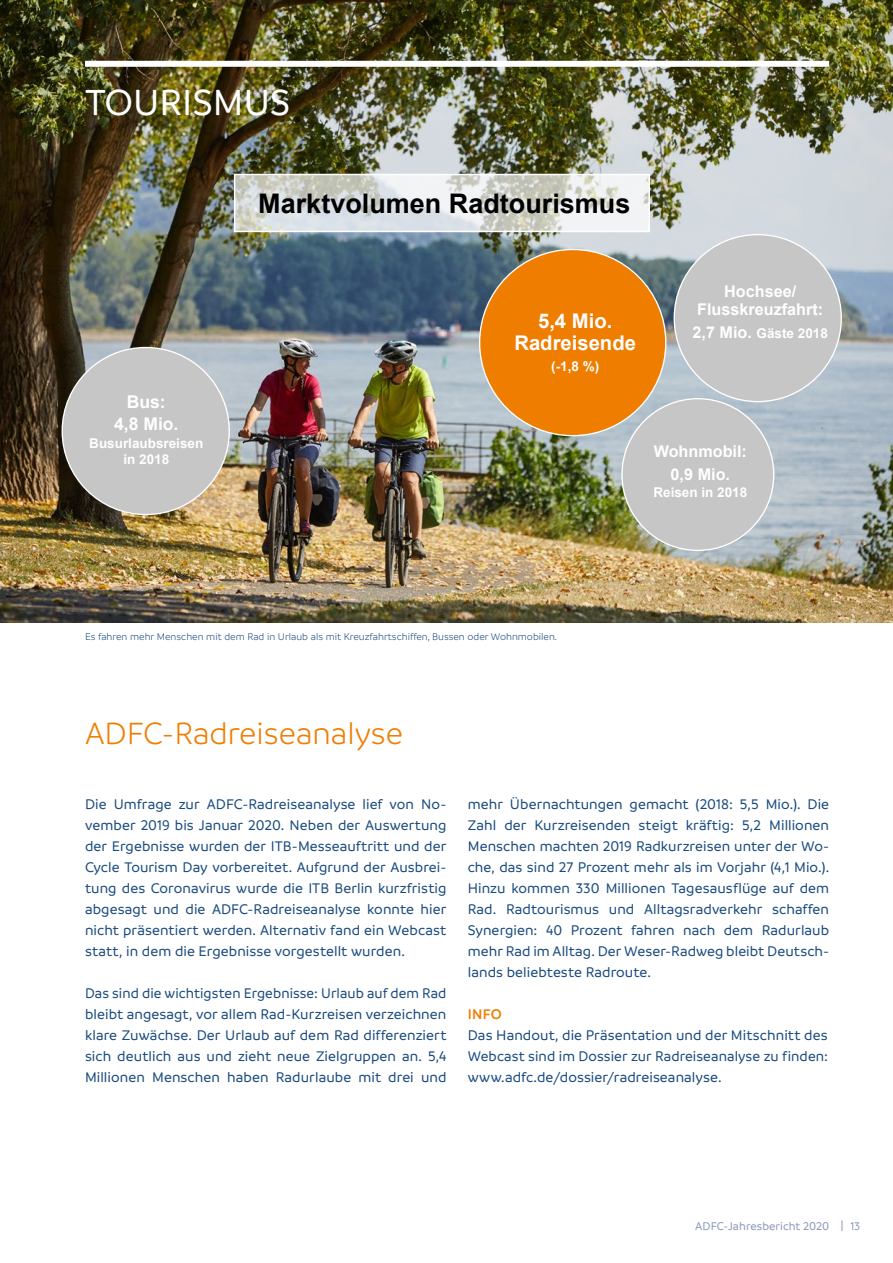
<style>
.page{position:relative;width:893px;height:1263px;background:#fff}
.page>*{position:absolute;margin:0;border:0;box-sizing:border-box;transform-origin:0 0}
.t1{font:500 39px "Branding";color:#fff}
.t2{font:300 33px "Branding";color:#ef7d00}
.t3{font:700 27px "Arial";color:#000}
.t4{font:700 20.25px/21.6px "Arial";color:#fff;text-align:center}
.t5{font:700 17.55px/23px "Arial";color:#fff;text-align:center}
.t6{font:700 16.2px/18.9px "Arial";color:#fff;text-align:center}
.t7{font:500 15px/21px "Branding";letter-spacing:.005em;color:#1a4b7e;text-align:justify}
.t8{font:600 15px "Branding";color:#ef7d00}
.t9{font:700 13.5px/16.2px "Arial";color:#fff;text-align:center}
.t10{font:500 12px "Branding";letter-spacing:.005em;color:#8a98ba}
.t11{font:300 10.5px "Branding";color:#1a4b7e}
.s1{font-size:16.2px}
</style>
<div class="page">
<img style="left:0;top:0;width:893px;height:623px">
<div style="left:85px;top:61px;width:744px;height:6px;background:#fff"></div>
<div style="left:674px;top:235px;width:167px;height:167px;background:#c6c6c6;border-radius:50%"></div>
<div style="left:62px;top:347px;width:167px;height:167px;background:#c6c6c6;border-radius:50%"></div>
<div style="left:622px;top:399px;width:152px;height:151px;background:#c6c6c6;border-radius:50%"></div>
<div style="left:480px;top:249px;width:186px;height:187px;background:#ef7d00;border-radius:50%"></div>
<svg style="left:237px;top:177px;width:410px;height:52px"></svg>
<div style="left:234px;top:174px;width:416px;height:58px;border:2px solid #fff"></div>
<h1 class="t1" style="left:85px;top:82px;width:207px">TOURISMUS</h1>
<h3 class="t3" style="left:258px;top:186px;width:374px">Marktvolumen Radtourismus</h3>
<h3 class="t4" style="left:514px;top:311px;width:123px">5,4 Mio.<br>Radreisende</h3>
<p class="t9" style="left:551px;top:359px;width:50px">(-1,8 %)</p>
<p class="t6" style="left:697px;top:282px;width:128px">Hochsee/<br>Flusskreuzfahrt:</p>
<p class="t9" style="left:693px;top:326px;width:137px"><span class="s1">2,7 Mio.</span> Gäste 2018</p>
<p class="t5" style="left:114px;top:390px;width:66px">Bus:<br>4,8 Mio.</p>
<p class="t9" style="left:89px;top:436px;width:116px">Busurlaubsreisen in 2018</p>
<p class="t6" style="left:654px;top:440px;width:95px;line-height:23px">Wohnmobil:<br>0,9 Mio.</p>
<p class="t9" style="left:653px;top:485px;width:95px">Reisen in 2018</p>
<p class="t11" style="left:85px;top:631px;width:474px">Es fahren mehr Menschen mit dem Rad in Urlaub als mit Kreuzfahrtschiffen, Bussen oder Wohnmobilen.</p>
<h2 class="t2" style="left:85px;top:716px;width:319px">ADFC-Radreiseanalyse</h2>
<p class="t7" style="left:85px;top:794px;width:363px">Die Umfrage zur ADFC-Radreiseanalyse lief von No&shy;vember 2019 bis Januar 2020. Neben der Auswertung der Ergebnisse wurden der ITB-Messeauftritt und der Cycle Tourism Day vorbereitet. Aufgrund der Ausbrei&shy;tung des Coronavirus wurde die ITB Berlin kurzfristig abgesagt und die ADFC-Radreiseanalyse konnte hier nicht präsentiert werden. Alternativ fand ein Webcast statt, in dem die Ergebnisse vorgestellt wurden.</p>
<p class="t7" style="left:85px;top:983px;width:363px">Das sind die wichtigsten Ergebnisse: Urlaub auf dem Rad bleibt angesagt, vor allem Rad-Kurzreisen verzeichnen klare Zuwächse. Der Urlaub auf dem Rad differenziert sich deutlich aus und zieht neue Zielgruppen an. 5,4<br>Millionen Menschen haben Radurlaube mit drei und</p>
<p class="t7" style="left:468px;top:794px;width:363px">mehr Übernachtungen gemacht (2018: 5,5 Mio.). Die Zahl der Kurzreisenden steigt kräftig: 5,2 Millionen Menschen machten 2019 Radkurzreisen unter der Wo&shy;che, das sind 27 Prozent mehr als im Vorjahr (4,1 Mio.).<br>Hinzu kommen 330 Millionen Tagesausflüge auf dem Rad. Radtourismus und Alltagsradverkehr schaffen Synergien: 40 Prozent fahren nach dem Radurlaub mehr Rad im Alltag. Der Weser-Radweg bleibt Deutsch&shy;lands beliebteste Radroute.</p>
<p class="t8" style="left:468px;top:1006px;width:36px">INFO</p>
<p class="t7" style="left:468px;top:1025px;width:362px">Das Handout, die Präsentation und der Mitschnitt des Webcast sind im Dossier zur Radreiseanalyse zu finden: www.adfc.de/dossier/radreiseanalyse.</p>
<p class="t10" style="left:695px;top:1219px;width:135px">ADFC-Jahresbericht 2020</p>
<p class="t10" style="left:850px;top:1219px;width:11px">13</p>
</div>
